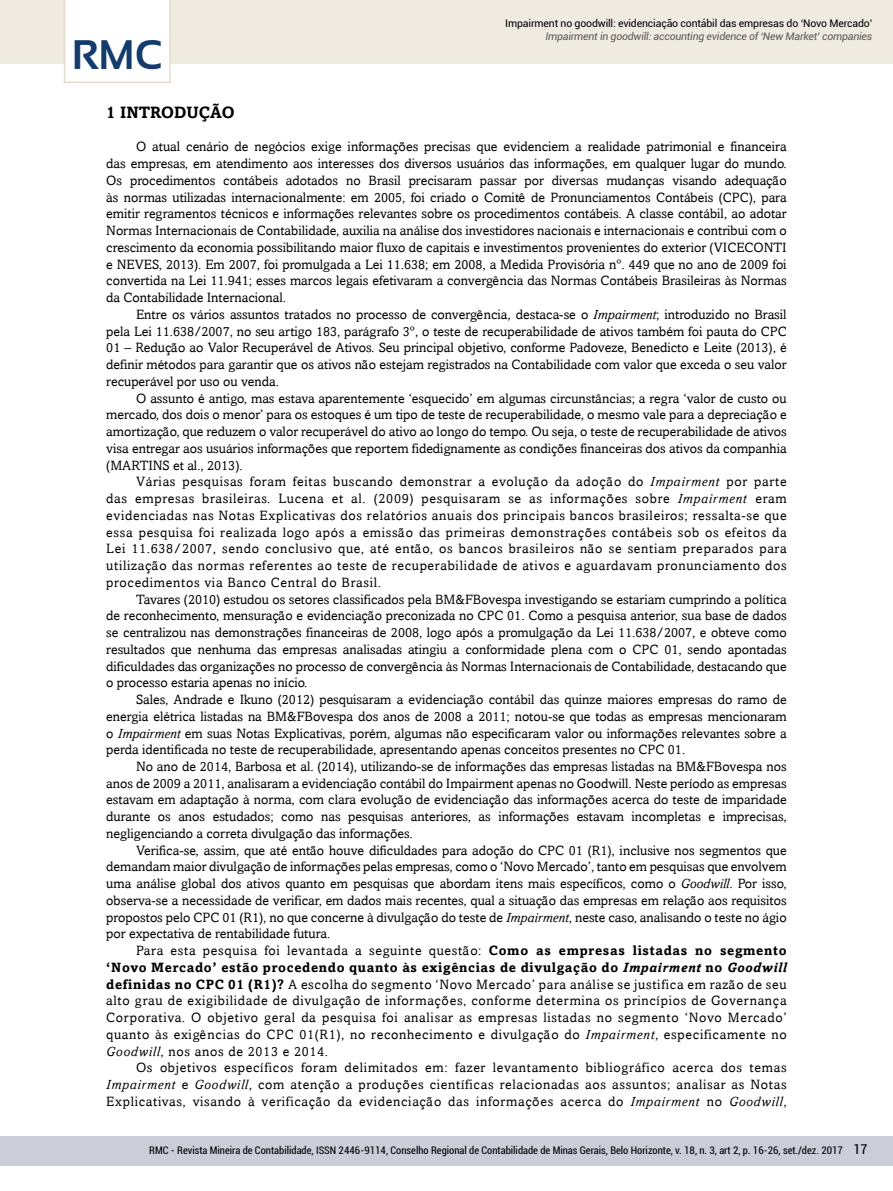
<style>
.page{position:relative;width:893px;height:1191px;background:#fff}
.page>*{position:absolute;margin:0;border:0;box-sizing:border-box;transform-origin:0 0}
.t1{font:700 41.25px "Sansation";color:#143b6b}
.t2{font:700 16.5px "Amasis";color:#000}
.t3{font:13.5px/16.8px "Amasis";color:#000;text-align:justify}
.t4{font:condensed 13.5px "Roboto";color:#000}
.t5{font:condensed 10.5px "Roboto";color:#000}
.t6{font:10.5px "Roboto";letter-spacing:-.015em;color:#000}
.t7{font:italic 10.5px "Roboto";letter-spacing:-.02em;color:#58595b}
.s1{font-style:italic}
.s2{font-weight:700}
.s3{font-weight:700;font-style:italic}
</style>
<div class="page">
<div style="left:0;top:1135px;width:893px;height:30px;background:#cdcdda"></div>
<div style="left:0;top:0;width:893px;height:64px;background:#efebe1"></div>
<div style="left:64px;top:0;width:107px;height:83px;background:#fff"></div>
<h1 class="t1" style="left:72px;top:32px;width:92px">RMC</h1>
<p class="t6" style="left:505px;top:16px;width:368px">Impairment no goodwill: evidenciação contábil das empresas do ‘Novo Mercado’</p>
<p class="t7" style="left:545px;top:29px;width:328px">Impairment in goodwill: accounting evidence of ‘New Market’ companies</p>
<p class="t2" style="left:106px;top:102px;width:130px">1 INTRODUÇÃO</p>
<p class="t3" style="left:106px;top:138px;width:682px;text-indent:30px">O atual cenário de negócios exige informações precisas que evidenciem a realidade patrimonial e financeira das empresas, em atendimento aos interesses dos diversos usuários das informações, em qualquer lugar do mundo.<br>Os procedimentos contábeis adotados no Brasil precisaram passar por diversas mudanças visando adequação às normas utilizadas internacionalmente: em 2005, foi criado o Comitê de Pronunciamentos Contábeis (CPC), para emitir regramentos técnicos e informações relevantes sobre os procedimentos contábeis. A classe contábil, ao adotar Normas Internacionais de Contabilidade, auxilia na análise dos investidores nacionais e internacionais e contribui com o crescimento da economia possibilitando maior fluxo de capitais e investimentos provenientes do exterior (VICECONTI e NEVES, 2013). Em 2007, foi promulgada a Lei 11.638; em 2008, a Medida Provisória nº. 449 que no ano de 2009 foi convertida na Lei 11.941; esses marcos legais efetivaram a convergência das Normas Contábeis Brasileiras às Normas da Contabilidade Internacional.</p>
<p class="t3" style="left:106px;top:306px;width:682px;text-indent:30px">Entre os vários assuntos tratados no processo de convergência, destaca-se o <span class="s1">Impairment</span>; introduzido no Brasil pela Lei 11.638/2007, no seu artigo 183, parágrafo 3º, o teste de recuperabilidade de ativos também foi pauta do CPC 01 – Redução ao Valor Recuperável de Ativos. Seu principal objetivo, conforme Padoveze, Benedicto e Leite (2013), é definir métodos para garantir que os ativos não estejam registrados na Contabilidade com valor que exceda o seu valor recuperável por uso ou venda.</p>
<p class="t3" style="left:106px;top:389px;width:682px;text-indent:30px">O assunto é antigo, mas estava aparentemente ‘esquecido’ em algumas circunstâncias; a regra ‘valor de custo ou mercado, dos dois o menor’ para os estoques é um tipo de teste de recuperabilidade, o mesmo vale para a depreciação e amortização, que reduzem o valor recuperável do ativo ao longo do tempo. Ou seja, o teste de recuperabilidade de ativos visa entregar aos usuários informações que reportem fidedignamente as condições financeiras dos ativos da companhia (MARTINS et al., 2013).</p>
<p class="t3" style="left:106px;top:473px;width:682px;text-indent:30px">Várias pesquisas foram feitas buscando demonstrar a evolução da adoção do <span class="s1">Impairment</span> por parte das empresas brasileiras. Lucena et al. (2009) pesquisaram se as informações sobre <span class="s1">Impairment</span> eram evidenciadas nas Notas Explicativas dos relatórios anuais dos principais bancos brasileiros; ressalta-se que essa pesquisa foi realizada logo após a emissão das primeiras demonstrações contábeis sob os efeitos da Lei 11.638/2007, sendo conclusivo que, até então, os bancos brasileiros não se sentiam preparados para utilização das normas referentes ao teste de recuperabilidade de ativos e aguardavam pronunciamento dos procedimentos via Banco Central do Brasil.</p>
<p class="t3" style="left:106px;top:590px;width:682px;text-indent:30px">Tavares (2010) estudou os setores classificados pela BM&amp;FBovespa investigando se estariam cumprindo a política de reconhecimento, mensuração e evidenciação preconizada no CPC 01. Como a pesquisa anterior, sua base de dados se centralizou nas demonstrações financeiras de 2008, logo após a promulgação da Lei 11.638/2007, e obteve como resultados que nenhuma das empresas analisadas atingiu a conformidade plena com o CPC 01, sendo apontadas dificuldades das organizações no processo de convergência às Normas Internacionais de Contabilidade, destacando que o processo estaria apenas no início.</p>
<p class="t3" style="left:106px;top:691px;width:682px;text-indent:30px">Sales, Andrade e Ikuno (2012) pesquisaram a evidenciação contábil das quinze maiores empresas do ramo de energia elétrica listadas na BM&amp;FBovespa dos anos de 2008 a 2011; notou-se que todas as empresas mencionaram o <span class="s1">Impairment</span> em suas Notas Explicativas, porém, algumas não especificaram valor ou informações relevantes sobre a perda identificada no teste de recuperabilidade, apresentando apenas conceitos presentes no CPC 01.</p>
<p class="t3" style="left:106px;top:758px;width:682px;text-indent:30px">No ano de 2014, Barbosa et al. (2014), utilizando-se de informações das empresas listadas na BM&amp;FBovespa nos anos de 2009 a 2011, analisaram a evidenciação contábil do Impairment apenas no Goodwill. Neste período as empresas estavam em adaptação à norma, com clara evolução de evidenciação das informações acerca do teste de imparidade durante os anos estudados; como nas pesquisas anteriores, as informações estavam incompletas e imprecisas, negligenciando a correta divulgação das informações.</p>
<p class="t3" style="left:106px;top:841px;width:682px;text-indent:30px">Verifica-se, assim, que até então houve dificuldades para adoção do CPC 01 (R1), inclusive nos segmentos que demandam maior divulgação de informações pelas empresas, como o ‘Novo Mercado’, tanto em pesquisas que envolvem uma análise global dos ativos quanto em pesquisas que abordam itens mais específicos, como o <span class="s1">Goodwill</span>. Por isso, observa-se a necessidade de verificar, em dados mais recentes, qual a situação das empresas em relação aos requisitos propostos pelo CPC 01 (R1), no que concerne à divulgação do teste de <span class="s1">Impairment</span>, neste caso, analisando o teste no ágio por expectativa de rentabilidade futura.</p>
<p class="t3" style="left:106px;top:942px;width:682px;text-indent:30px">Para esta pesquisa foi levantada a seguinte questão: <span class="s2">Como as empresas listadas no segmento ‘Novo Mercado’ estão procedendo quanto às exigências de divulgação do</span> <span class="s3">Impairment</span> <span class="s2">no</span> <span class="s3">Goodwill </span><span class="s2">definidas no CPC 01 (R1)?</span> A escolha do segmento ‘Novo Mercado’ para análise se justifica em razão de seu alto grau de exigibilidade de divulgação de informações, conforme determina os princípios de Governança Corporativa. O objetivo geral da pesquisa foi analisar as empresas listadas no segmento ‘Novo Mercado’ quanto às exigências do CPC 01(R1), no reconhecimento e divulgação do <span class="s1">Impairment</span>, especificamente no <span class="s1">Goodwill</span>, nos anos de 2013 e 2014.</p>
<p class="t3" style="left:106px;top:1059px;width:682px;text-indent:30px">Os objetivos específicos foram delimitados em: fazer levantamento bibliográfico acerca dos temas <span class="s1">Impairment</span> e <span class="s1">Goodwill</span>, com atenção a produções científicas relacionadas aos assuntos; analisar as Notas Explicativas, visando à verificação da evidenciação das informações acerca do <span class="s1">Impairment</span> no <span class="s1">Goodwill</span>,</p>
<p class="t5" style="left:149px;top:1143px;width:695px">RMC - Revista Mineira de Contabilidade, ISSN 2446-9114, Conselho Regional de Contabilidade de Minas Gerais, Belo Horizonte, v. 18, n. 3, art 2, p. 16-26, set./dez. 2017</p>
<p class="t4" style="left:853px;top:1140px;width:15px">17</p>
</div>
